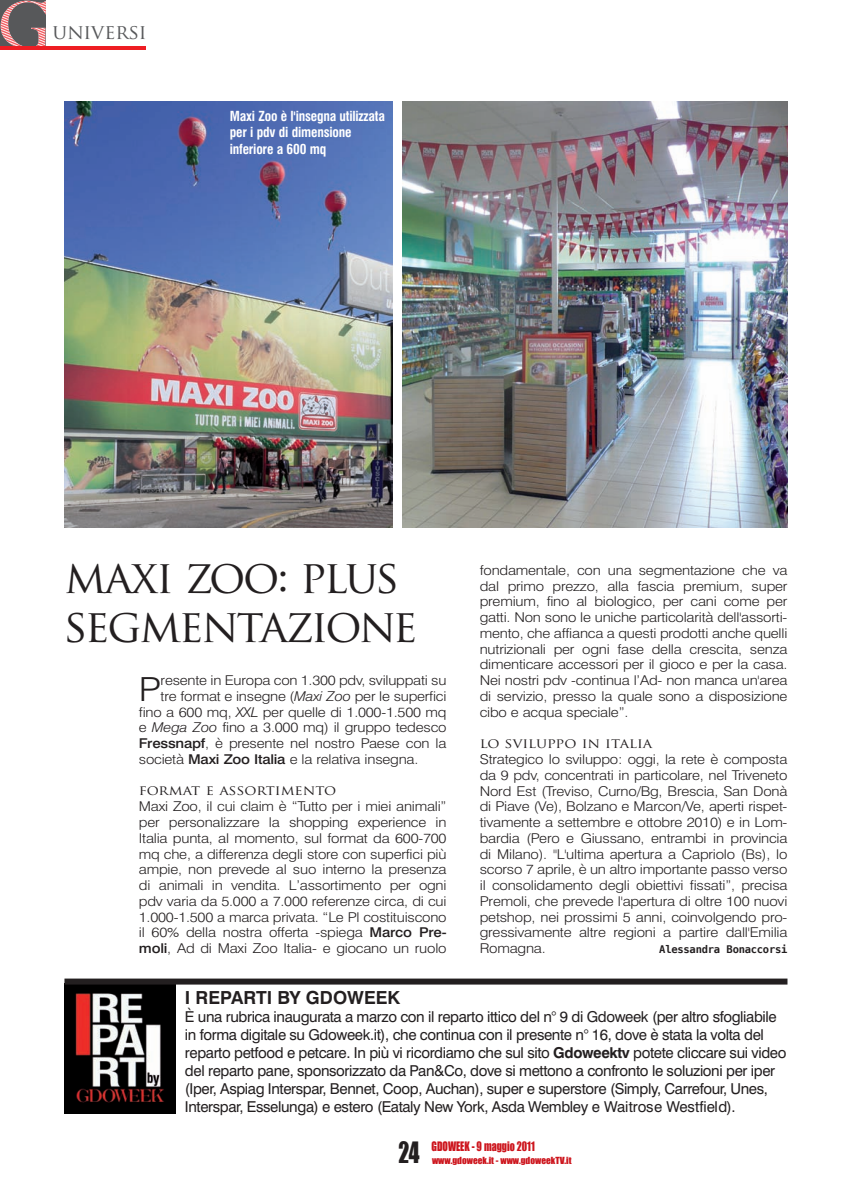
<style>
.page{position:relative;width:851px;height:1191px;background:#fff}
.page>*{position:absolute;margin:0;border:0;box-sizing:border-box;transform-origin:0 0}
.t1{font:45px/49.5px "Trajan Pro";letter-spacing:-.05em;color:#231f20}
.t2{font:300 33.15px "Swiss 721 BT";color:#231f20;scale:1.11 1}
.t3{font:27px "Impact";color:#231f20;scale:.8 1}
.t4{font:20.1px "Trajan Pro";color:#57585a}
.t5{font:700 18px "Swiss 721 BT";color:#231f20}
.t6{font:15px/18px "Swiss 721 BT";letter-spacing:-.025em;color:#231f20}
.t7{font:300 13.5px/15.8px "Swiss 721 BT";letter-spacing:-.015em;color:#231f20;text-align:justify;scale:1.11 1}
.t8{font:700 condensed 13.5px/16.5px "Swiss 721 BT";letter-spacing:-.015em;color:#fff}
.t9{font:13.5px "Trajan Pro";color:#231f20;scale:1.11 1}
.t10{font:12px "Impact";color:#cd151d;scale:.83 1}
.t11{font:700 10.5px "Menlo";letter-spacing:-.025em;color:#231f20}
.t12{font:9px "Impact";color:#cd151d}
.s1{font-style:italic}
.s2{font-weight:500}
.s3{font-weight:700}
</style>
<div class="page">
<hr style="left:0;top:47px;width:146px;height:3px;background:#ee1d23">
<img style="left:64px;top:102px;width:328px;height:425px">
<img style="left:402px;top:102px;width:385px;height:425px">
<img style="left:64px;top:984px;width:112px;height:128px">
<div style="left:64px;top:978px;width:723px;height:6px;background:#231f20"></div>
<svg style="left:0;top:0;width:46px;height:47px"></svg>
<h3 class="t4" style="left:53px;top:19px;width:96px">UNIVERSI</h3>
<p class="t8" style="left:230px;top:107px;width:157px">Maxi Zoo è l'insegna utilizzata per i pdv di dimensione inferiore a 600 mq</p>
<h1 class="t1" style="left:64px;top:551px;width:354px">MAXI ZOO: PLUS<br>SEGMENTAZIONE</h1>
<h2 class="t2" style="left:139px;top:668px;width:22px">P</h2>
<p class="t7" style="left:161px;top:672px;width:259px">resente in Europa con 1.300 pdv, sviluppati su</p>
<p class="t7" style="left:161px;top:688px;width:259px">tre format e insegne (<span class="s1">Maxi Zoo</span> per le superfici</p>
<p class="t7" style="left:139px;top:703px;width:279px">fino a 600 mq, <span class="s1">XXL</span> per quelle di 1.000-1.500 mq</p>
<p class="t7" style="left:139px;top:719px;width:279px">e <span class="s1">Mega Zoo</span> fino a 3.000 mq) il gruppo tedesco</p>
<p class="t7" style="left:139px;top:735px;width:279px"><span class="s2">Fressnapf</span>, è presente nel nostro Paese con la</p>
<p class="t7" style="left:139px;top:751px;width:253px">società <span class="s2">Maxi Zoo Italia</span> e la relativa insegna.</p>
<p class="t9" style="left:139px;top:781px;width:179px">FORMAT E ASSORTIMENTO</p>
<p class="t7" style="left:139px;top:798px;width:279px">Maxi Zoo, il cui claim è “Tutto per i miei animali” per personalizzare la shopping experience in Italia punta, al momento, sul format da 600-700 mq che, a differenza degli store con superfici più ampie, non prevede al suo interno la presenza di animali in vendita. L’assortimento per ogni pdv varia da 5.000 a 7.000 referenze circa, di cui 1.000-1.500 a marca privata. “Le Pl costituiscono il 60% della nostra offerta -spiega <span class="s2">Marco Pre&shy;moli</span>, Ad di Maxi Zoo Italia- e giocano un ruolo</p>
<p class="t7" style="left:480px;top:562px;width:279px">fondamentale, con una segmentazione che va dal primo prezzo, alla fascia premium, super premium, fino al biologico, per cani come per gatti. Non sono le uniche particolarità dell'assorti&shy;mento, che affianca a questi prodotti anche quelli nutrizionali per ogni fase della crescita, senza dimenticare accessori per il gioco e per la casa.<br>Nei nostri pdv -continua l’Ad- non manca un'area di servizio, presso la quale sono a disposizione cibo e acqua speciale”.</p>
<p class="t9" style="left:480px;top:734px;width:157px">LO SVILUPPO IN ITALIA</p>
<p class="t7" style="left:480px;top:751px;width:279px">Strategico lo sviluppo: oggi, la rete è composta da 9 pdv, concentrati in particolare, nel Triveneto Nord Est (Treviso, Curno/Bg, Brescia, San Donà di Piave (Ve), Bolzano e Marcon/Ve, aperti rispet&shy;tivamente a settembre e ottobre 2010) e in Lom&shy;bardia (Pero e Giussano, entrambi in provincia di Milano). "L'ultima apertura a Capriolo (Bs), lo scorso 7 aprile, è un altro importante passo verso il consolidamento degli obiettivi fissati”, precisa Premoli, che prevede l'apertura di oltre 100 nuovi petshop, nei prossimi 5 anni, coinvolgendo pro&shy;gressivamente altre regioni a partire dall'Emilia Romagna.</p>
<p class="t11" style="left:659px;top:941px;width:130px">Alessandra Bonaccorsi</p>
<h3 class="t5" style="left:185px;top:986px;width:217px">I REPARTI BY GDOWEEK</h3>
<p class="t6" style="left:185px;top:1007px;width:603px">È una rubrica inaugurata a marzo con il reparto ittico del n° 9 di Gdoweek (per altro sfogliabile in forma digitale su Gdoweek.it), che continua con il presente n° 16, dove è stata la volta del reparto petfood e petcare. In più vi ricordiamo che sul sito <span class="s3">Gdoweektv</span> potete cliccare sui video del reparto pane, sponsorizzato da Pan&amp;Co, dove si mettono a confronto le soluzioni per iper (Iper, Aspiag Interspar, Bennet, Coop, Auchan), super e superstore (Simply, Carrefour, Unes, Interspar, Esselunga) e estero (Eataly New York, Asda Wembley e Waitrose Westfield).</p>
<h3 class="t3" style="left:398px;top:1130px;width:28px">24</h3>
<p class="t10" style="left:431px;top:1136px;width:126px">GDOWEEK - 9 maggio 2011</p>
<p class="t12" style="left:432px;top:1152px;width:141px">www.gdoweek.it - www.gdoweekTV.it</p>
</div>
